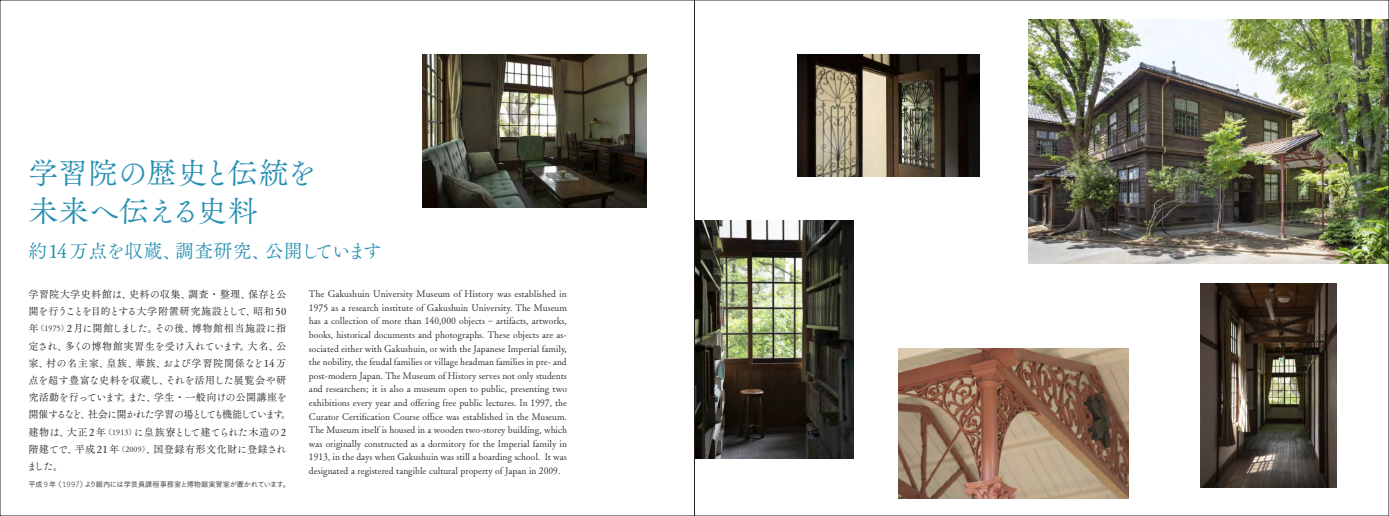
<style>
.page{position:relative;width:1389px;height:516px;background:#fff}
.page>*{position:absolute;margin:0;border:0;box-sizing:border-box;transform-origin:0 0}
.t1{font:30px/38px "Tsuku A Old Min Pr 6 N R";letter-spacing:-.015em;color:#258fb2}
.t2{font:19px "Tsuku A Old Min Pr 6 N R";letter-spacing:-.02em;color:#258fb2}
.t3{font:10.2px/17.2px "Tsuku A Old Min Pr 6 N R";letter-spacing:-.01em;color:#231f20}
.t4{font:9.4px/13.6px "Tsuku A Old Min Pr 6 N L";color:#231f20;text-align:justify}
.t5{font:7.2px "Tsuku Go Pr 5 N R";color:#231f20}
.s1{font-family:"Tsuku A Old Min Pr 6 N L";font-size:7.8px}
.s2{font-family:"Caecilia LT Std";font-weight:300;font-size:7.5px}
</style>
<div class="page">
<img style="left:695px;top:220px;width:158px;height:238px">
<img style="left:422px;top:55px;width:224px;height:153px">
<img style="left:1029px;top:20px;width:358px;height:244px">
<img style="left:798px;top:55px;width:181px;height:122px">
<img style="left:898px;top:349px;width:230px;height:150px">
<img style="left:1200px;top:283px;width:136px;height:205px">
<hr style="left:694px;top:0;width:1px;height:516px;background:#231f20">
<h1 class="t1" style="left:28px;top:153px;width:290px">学習院の歴史と伝統を未来へ伝える史料</h1>
<h2 class="t2" style="left:28px;top:235px;width:355px">約14万点を収蔵、調査研究、公開しています</h2>
<p class="t3" style="left:27px;top:285px;width:266px">学習院大学史料館は、史料の収集、調査・整理、保存と公開を行うことを目的とする大学附置研究施設として、昭和 50年<span class="s1">（1975）</span>2月に開館しました。その後、博物館相当施設に指定され、多くの博物館実習生を受け入れています。大名、公家、村の名主家、皇族、華族、および学習院関係など14万点を超す豊富な史料を収蔵し、それを活用した展覧会や研究活動を行っています。また、学生・一般向けの公開講座を開催するなど、社会に開かれた学習の場としても機能しています。建物は、大正 2年<span class="s1">（1913）</span>に皇族寮として建てられた木造の2階建てで、平成 21年<span class="s1">（2009）</span>、国登録有形文化財に登録されました。</p>
<p class="t4" style="left:309px;top:286px;width:260px">The Gakushuin University Museum of History was established in 1975 as a research institute of Gakushuin University. The Museum has a collection of more than 140,000 objects – artifacts, artworks, books, historical documents and photographs. These objects are as&shy;sociated either with Gakushuin, or with the Japanese Imperial family, the nobility, the feudal families or village headman families in pre- and post-modern Japan. The Museum of History serves not only students and researchers; it is also a museum open to public, presenting two exhibitions every year and offering free public lectures. In 1997, the Curator Certification Course office was established in the Museum.<br>The Museum itself is housed in a wooden two-storey building, which was originally constructed as a dormitory for the Imperial family in 1913, in the days when Gakushuin was still a boarding school. It was designated a registered tangible cultural property of Japan in 2009.</p>
<p class="t5" style="left:28px;top:478px;width:263px">平成 <span class="s2">9</span> 年（<span class="s2">1997</span>）より館内には学芸員課程事務室と博物館実習室が置かれています。</p>
</div>
